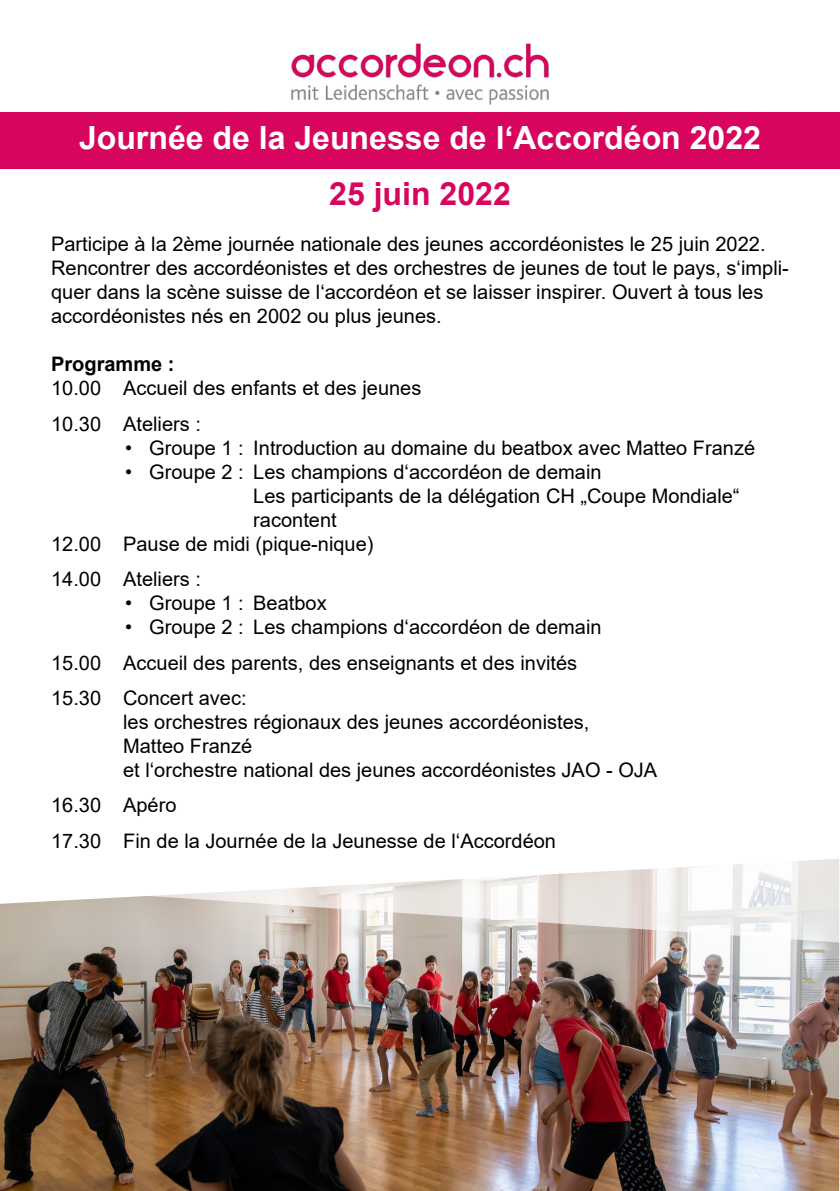
<style>
.page{position:relative;width:840px;height:1191px;background:#fff}
.page>*{position:absolute;margin:0;border:0;box-sizing:border-box;transform-origin:0 0}
.t1{font:700 32px "Arial";color:#fff}
.t2{font:700 32px "Arial";color:#d7055e}
.t3{font:20px/24px "Arial";color:#000}
.t4{font:700 20px "Arial";color:#000}
</style>
<div class="page">
<img style="left:291px;top:43px;width:258px;height:62px">
<div style="left:0;top:112px;width:839px;height:57px;background:#d7055e"></div>
<img style="left:0;top:943px;width:838px;height:248px">
<svg style="left:0;top:859px;width:839px;height:84px"></svg>
<h1 class="t1" style="left:79px;top:116px;width:683px">Journée de la Jeunesse de l‘Accordéon 2022</h1>
<h1 class="t2" style="left:329px;top:171px;width:183px">25 juin 2022</h1>
<p class="t3" style="left:51px;top:232px;width:738px">Participe à la 2ème journée nationale des jeunes accordéonistes le 25 juin 2022.<br>Rencontrer des accordéonistes et des orchestres de jeunes de tout le pays, s‘impli&shy;quer dans la scène suisse de l‘accordéon et se laisser inspirer. Ouvert à tous les accordéonistes nés en 2002 ou plus jeunes.</p>
<p class="t4" style="left:51px;top:350px;width:125px">Programme :</p>
<p class="t3" style="left:51px;top:370px;width:371px;line-height:35.4px">10.00 Accueil des enfants et des jeunes<br>10.30 Ateliers :</p>
<p class="t3" style="left:125px;top:435px;width:631px">• Groupe 1 : Introduction au domaine du beatbox avec Matteo Franzé</p>
<p class="t3" style="left:125px;top:459px;width:477px">• Groupe 2 : Les champions d‘accordéon de demain</p>
<p class="t3" style="left:253px;top:483px;width:487px">Les participants de la délégation CH „Coupe Mondiale“</p>
<p class="t3" style="left:253px;top:507px;width:85px">racontent</p>
<p class="t3" style="left:51px;top:531px;width:324px">12.00 Pause de midi (pique-nique)</p>
<p class="t3" style="left:51px;top:567px;width:151px">14.00 Ateliers :</p>
<p class="t3" style="left:125px;top:591px;width:203px">• Groupe 1 : Beatbox</p>
<p class="t3" style="left:51px;top:609px;width:551px;line-height:35.4px;text-indent:74px">• Groupe 2 : Les champions d‘accordéon de demain<br>15.00 Accueil des parents, des enseignants et des invités<br>15.30 Concert avec:</p>
<p class="t3" style="left:123px;top:709px;width:535px">les orchestres régionaux des jeunes accordéonistes,<br>Matteo Franzé<br>et l‘orchestre national des jeunes accordéonistes JAO - OJA</p>
<p class="t3" style="left:51px;top:787px;width:506px;line-height:35.4px">16.30 Apéro<br>17.30 Fin de la Journée de la Jeunesse de l‘Accordéon</p>
</div>
